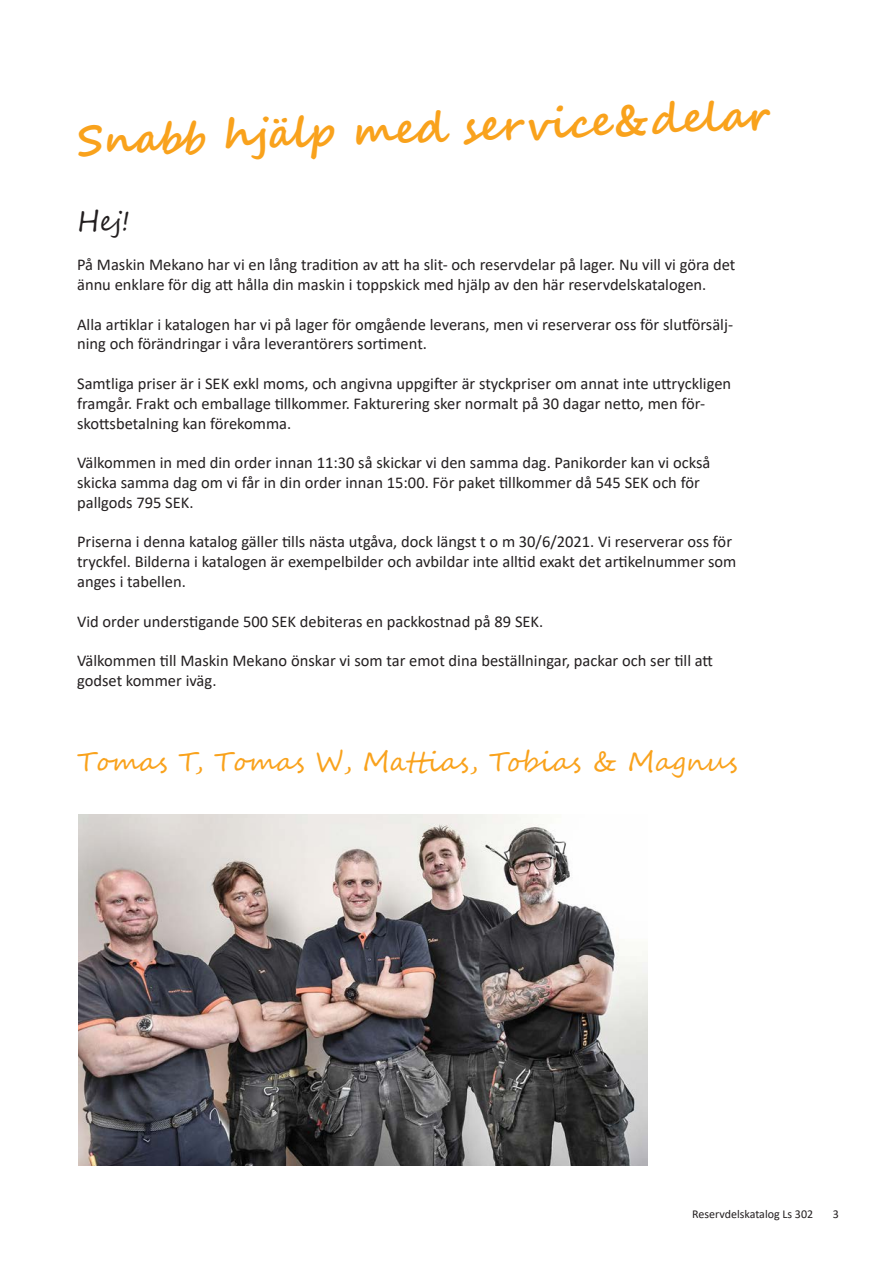
<style>
.page{position:relative;width:893px;height:1263px;background:#fff}
.page>*{position:absolute;margin:0;border:0;box-sizing:border-box;transform-origin:0 0}
.t1{font:700 42px "Segoe Script";color:#f9a21c}
.t2{font:27px "Segoe Script";color:#f9a21c}
.t3{font:27px "Segoe Script";color:#231f20}
.t4{font:16.5px/19.8px "Calibri";color:#231f20}
.t5{font:12px "Calibri";color:#231f20}
</style>
<div class="page">
<img style="left:79px;top:814px;width:569px;height:351px">
<p class="t1" style="left:76px;top:106px;width:694px;rotate:-2deg">Snabb hjälp med service&amp;delar</p>
<p class="t3" style="left:77px;top:199px;width:55px">Hej!</p>
<p class="t4" style="left:77px;top:254px;width:660px">På Maskin Mekano har vi en lång tradition av att ha slit- och reservdelar på lager. Nu vill vi göra det ännu enklare för dig att hålla din maskin i toppskick med hjälp av den här reservdelskatalogen.</p>
<p class="t4" style="left:77px;top:314px;width:657px">Alla artiklar i katalogen har vi på lager för omgående leverans, men vi reserverar oss för slutförsälj&shy;ning och förändringar i våra leverantörers sortiment.</p>
<p class="t4" style="left:77px;top:373px;width:656px">Samtliga priser är i SEK exkl moms, och angivna uppgifter är styckpriser om annat inte uttryckligen framgår. Frakt och emballage tillkommer. Fakturering sker normalt på 30 dagar netto, men för&shy;skottsbetalning kan förekomma.</p>
<p class="t4" style="left:77px;top:452px;width:635px">Välkommen in med din order innan 11:30 så skickar vi den samma dag. Panikorder kan vi också skicka samma dag om vi får in din order innan 15:00. För paket tillkommer då 545 SEK och för pallgods 795 SEK.</p>
<p class="t4" style="left:77px;top:532px;width:661px">Priserna i denna katalog gäller tills nästa utgåva, dock längst t o m 30/6/2021. Vi reserverar oss för tryckfel. Bilderna i katalogen är exempelbilder och avbildar inte alltid exakt det artikelnummer som anges i tabellen.</p>
<p class="t4" style="left:77px;top:611px;width:468px">Vid order understigande 500 SEK debiteras en packkostnad på 89 SEK.</p>
<p class="t4" style="left:77px;top:650px;width:637px">Välkommen till Maskin Mekano önskar vi som tar emot dina beställningar, packar och ser till att godset kommer iväg.</p>
<p class="t2" style="left:77px;top:739px;width:662px">Tomas T, Tomas W, Mattias, Tobias &amp; Magnus</p>
<p class="t5" style="left:692px;top:1206px;width:122px">Reservdelskatalog Ls 302</p>
<p class="t5" style="left:833px;top:1206px;width:8px">3</p>
</div>
